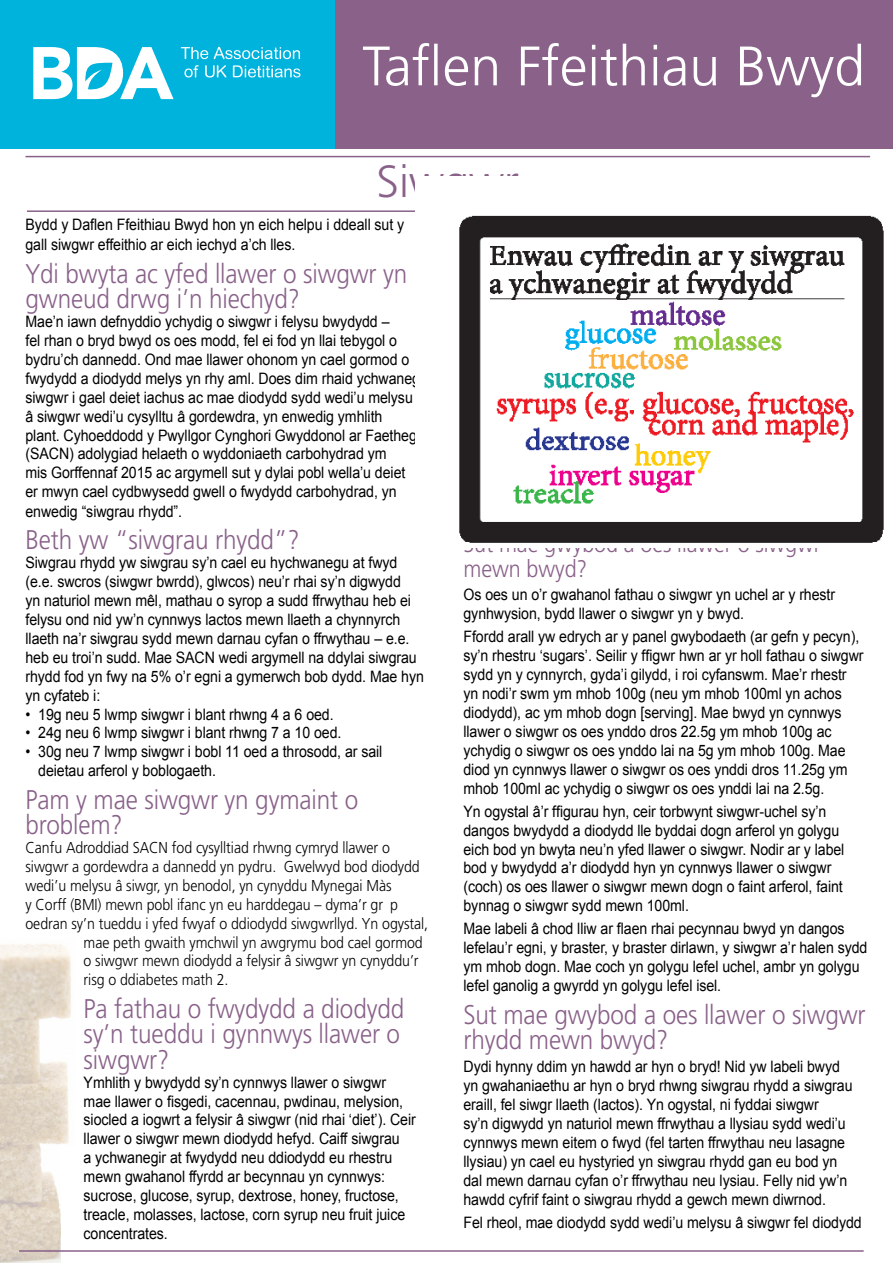
<style>
.page{position:relative;width:893px;height:1263px;background:#fff}
.page>*{position:absolute;margin:0;border:0;box-sizing:border-box;transform-origin:0 0}
.t1{font:300 55.5px "Frutiger LT Pro";color:#fff}
.t2{font:300 45px "Frutiger LT Pro";color:#896189}
.Body{font:300 27px/25.5px "Frutiger LT Pro";letter-spacing:-.005em;color:#896189;scale:.9 1}
.Body-2{font:300 24px/25.5px "Frutiger LT Pro";letter-spacing:-.005em;color:#896189;scale:.9 1}
.Body-3{font:15.75px/18.9px "Arial";letter-spacing:-.005em;color:#000;scale:.9 1}
.Body-4{font:300 15.75px "Frutiger LT Pro";letter-spacing:-.005em;color:#000;scale:.9 1}
</style>
<div class="page">
<hr style="left:26px;top:156px;width:844px;height:1px;background:#896189">
<hr style="left:27px;top:210px;width:844px;height:2px;background:#896189">
<img style="left:0;top:943px;width:71px;height:320px">
<div style="left:61px;top:1147px;width:20px;height:116px;background:#fff"></div>
<div style="left:0;top:0;width:893px;height:149px;background:#896189"></div>
<div style="left:0;top:0;width:334px;height:149px;background:#00b3dc"></div>
<svg style="left:33px;top:47px;width:141px;height:52px"></svg>
<svg style="left:181px;top:47px;width:27px;height:12px"></svg>
<svg style="left:214px;top:47px;width:86px;height:12px"></svg>
<svg style="left:184px;top:65px;width:15px;height:12px"></svg>
<svg style="left:205px;top:65px;width:21px;height:12px"></svg>
<svg style="left:233px;top:65px;width:67px;height:12px"></svg>
<hr style="left:19px;top:1250px;width:845px;height:2px;background:#896189">
<img style="left:416px;top:210px;width:468px;height:333px">
<p class="t1" style="left:362px;top:34px;width:504px">Taflen Ffeithiau Bwyd</p>
<p class="t2" style="left:376px;top:155px;width:144px">Siwgwr</p>
<p class="Body-3" style="left:26px;top:215px;width:422px;line-height:19.8px">Bydd y Daflen Ffeithiau Bwyd hon yn eich helpu i ddeall sut y gall siwgwr effeithio ar eich iechyd a’ch lles.</p>
<p class="Body" style="left:26px;top:261px;width:426px">Ydi bwyta ac yfed llawer o siwgwr yn gwneud drwg i’n hiechyd?</p>
<p class="Body-3" style="left:26px;top:312px;width:449px">Mae’n iawn defnyddio ychydig o siwgwr i felysu bwydydd –<br>fel rhan o bryd bwyd os oes modd, fel ei fod yn llai tebygol o bydru’ch dannedd. Ond mae llawer ohonom yn cael gormod o fwydydd a diodydd melys yn rhy aml. Does dim rhaid ychwanegu siwgwr i gael deiet iachus ac mae diodydd sydd wedi’u melysu<br>â siwgwr wedi’u cysylltu â gordewdra, yn enwedig ymhlith<br>plant. Cyhoeddodd y Pwyllgor Cynghori Gwyddonol ar Faetheg (SACN) adolygiad helaeth o wyddoniaeth carbohydrad ym<br>mis Gorffennaf 2015 ac argymell sut y dylai pobl wella’u deiet<br>er mwyn cael cydbwysedd gwell o fwydydd carbohydrad, yn enwedig “siwgrau rhydd”.</p>
<p class="Body" style="left:26px;top:527px;width:306px">Beth yw “siwgrau rhydd”?</p>
<p class="Body-3" style="left:26px;top:553px;width:444px">Siwgrau rhydd yw siwgrau sy’n cael eu hychwanegu at fwyd (e.e. swcros (siwgwr bwrdd), glwcos) neu’r rhai sy’n digwydd<br>yn naturiol mewn mêl, mathau o syrop a sudd ffrwythau heb ei felysu ond nid yw’n cynnwys lactos mewn llaeth a chynnyrch llaeth na’r siwgrau sydd mewn darnau cyfan o ffrwythau – e.e. heb eu troi’n sudd. Mae SACN wedi argymell na ddylai siwgrau rhydd fod yn fwy na 5% o’r egni a gymerwch bob dydd. Mae hyn yn cyfateb i:</p>
<p class="Body-3" style="left:26px;top:705px;width:344px">• 19g neu 5 lwmp siwgwr i blant rhwng 4 a 6 oed.</p>
<p class="Body-3" style="left:26px;top:724px;width:353px">• 24g neu 6 lwmp siwgwr i blant rhwng 7 a 10 oed.</p>
<p class="Body-3" style="left:38px;top:742px;width:384px;text-indent:-13px">• 30g neu 7 lwmp siwgwr i bobl 11 oed a throsodd, ar sail deietau arferol y boblogaeth.</p>
<p class="Body" style="left:26px;top:787px;width:371px">Pam y mae siwgwr yn gymaint o broblem?</p>
<p class="Body-4" style="left:26px;top:838px;width:406px">Canfu Adroddiad SACN fod cysylltiad rhwng cymryd llawer o</p>
<p class="Body-4" style="left:26px;top:857px;width:440px">siwgwr a gordewdra a dannedd yn pydru. Gwelwyd bod diodydd</p>
<p class="Body-4" style="left:26px;top:876px;width:408px">wedi’u melysu â siwgr, yn benodol, yn cynyddu Mynegai Màs</p>
<p class="Body-4" style="left:26px;top:895px;width:415px">y Corff (BMI) mewn pobl ifanc yn eu harddegau – dyma’r grŵp</p>
<p class="Body-4" style="left:26px;top:914px;width:449px">oedran sy’n tueddu i yfed fwyaf o ddiodydd siwgwrllyd. Yn ogystal,</p>
<p class="Body-4" style="left:84px;top:933px;width:378px">mae peth gwaith ymchwil yn awgrymu bod cael gormod</p>
<p class="Body-4" style="left:84px;top:952px;width:374px">o siwgwr mewn diodydd a felysir â siwgwr yn cynyddu’r</p>
<p class="Body-4" style="left:84px;top:971px;width:162px">risg o ddiabetes math 2.</p>
<p class="Body" style="left:84px;top:996px;width:358px">Pa fathau o fwydydd a diodydd sy’n tueddu i gynnwys llawer o siwgwr?</p>
<p class="Body-3" style="left:84px;top:1073px;width:371px">Ymhlith y bwydydd sy’n cynnwys llawer o siwgwr mae llawer o fisgedi, cacennau, pwdinau, melysion, siocled a iogwrt a felysir â siwgwr (nid rhai ‘diet’). Ceir llawer o siwgwr mewn diodydd hefyd. Caiff siwgrau<br>a ychwanegir at fwydydd neu ddiodydd eu rhestru mewn gwahanol ffyrdd ar becynnau yn cynnwys: sucrose, glucose, syrup, dextrose, honey, fructose, treacle, molasses, lactose, corn syrup neu fruit juice concentrates.</p>
<p class="Body-2" style="left:463px;top:531px;width:399px">Sut mae gwybod a oes llawer o siwgwr mewn bwyd?</p>
<p class="Body-3" style="left:463px;top:585px;width:414px">Os oes un o’r gwahanol fathau o siwgwr yn uchel ar y rhestr gynhwysion, bydd llawer o siwgwr yn y bwyd.</p>
<p class="Body-3" style="left:463px;top:628px;width:446px">Ffordd arall yw edrych ar y panel gwybodaeth (ar gefn y pecyn), sy’n rhestru ‘sugars’. Seilir y ffigwr hwn ar yr holl fathau o siwgwr sydd yn y cynnyrch, gyda’i gilydd, i roi cyfanswm. Mae’r rhestr yn nodi’r swm ym mhob 100g (neu ym mhob 100ml yn achos diodydd), ac ym mhob dogn [serving]. Mae bwyd yn cynnwys llawer o siwgwr os oes ynddo dros 22.5g ym mhob 100g ac ychydig o siwgwr os oes ynddo lai na 5g ym mhob 100g. Mae diod yn cynnwys llawer o siwgwr os oes ynddi dros 11.25g ym mhob 100ml ac ychydig o siwgwr os oes ynddi lai na 2.5g.</p>
<p class="Body-3" style="left:463px;top:802px;width:425px">Yn ogystal â’r ffigurau hyn, ceir torbwynt siwgwr-uchel sy’n dangos bwydydd a diodydd lle byddai dogn arferol yn golygu eich bod yn bwyta neu’n yfed llawer o siwgwr. Nodir ar y label bod y bwydydd a’r diodydd hyn yn cynnwys llawer o siwgwr (coch) os oes llawer o siwgwr mewn dogn o faint arferol, faint bynnag o siwgwr sydd mewn 100ml.</p>
<p class="Body-3" style="left:463px;top:920px;width:450px">Mae labeli â chod lliw ar flaen rhai pecynnau bwyd yn dangos lefelau’r egni, y braster, y braster dirlawn, y siwgwr a’r halen sydd ym mhob dogn. Mae coch yn golygu lefel uchel, ambr yn golygu lefel ganolig a gwyrdd yn golygu lefel isel.</p>
<p class="Body" style="left:463px;top:1002px;width:448px">Sut mae gwybod a oes llawer o siwgwr rhydd mewn bwyd?</p>
<p class="Body-3" style="left:463px;top:1057px;width:434px">Dydi hynny ddim yn hawdd ar hyn o bryd! Nid yw labeli bwyd yn gwahaniaethu ar hyn o bryd rhwng siwgrau rhydd a siwgrau eraill, fel siwgr llaeth (lactos). Yn ogystal, ni fyddai siwgwr<br>sy’n digwydd yn naturiol mewn ffrwythau a llysiau sydd wedi’u cynnwys mewn eitem o fwyd (fel tarten ffrwythau neu lasagne llysiau) yn cael eu hystyried yn siwgrau rhydd gan eu bod yn dal mewn darnau cyfan o’r ffrwythau neu lysiau. Felly nid yw’n hawdd cyfrif faint o siwgrau rhydd a gewch mewn diwrnod.</p>
<p class="Body-3" style="left:463px;top:1213px;width:444px">Fel rheol, mae diodydd sydd wedi’u melysu â siwgwr fel diodydd</p>
</div>
